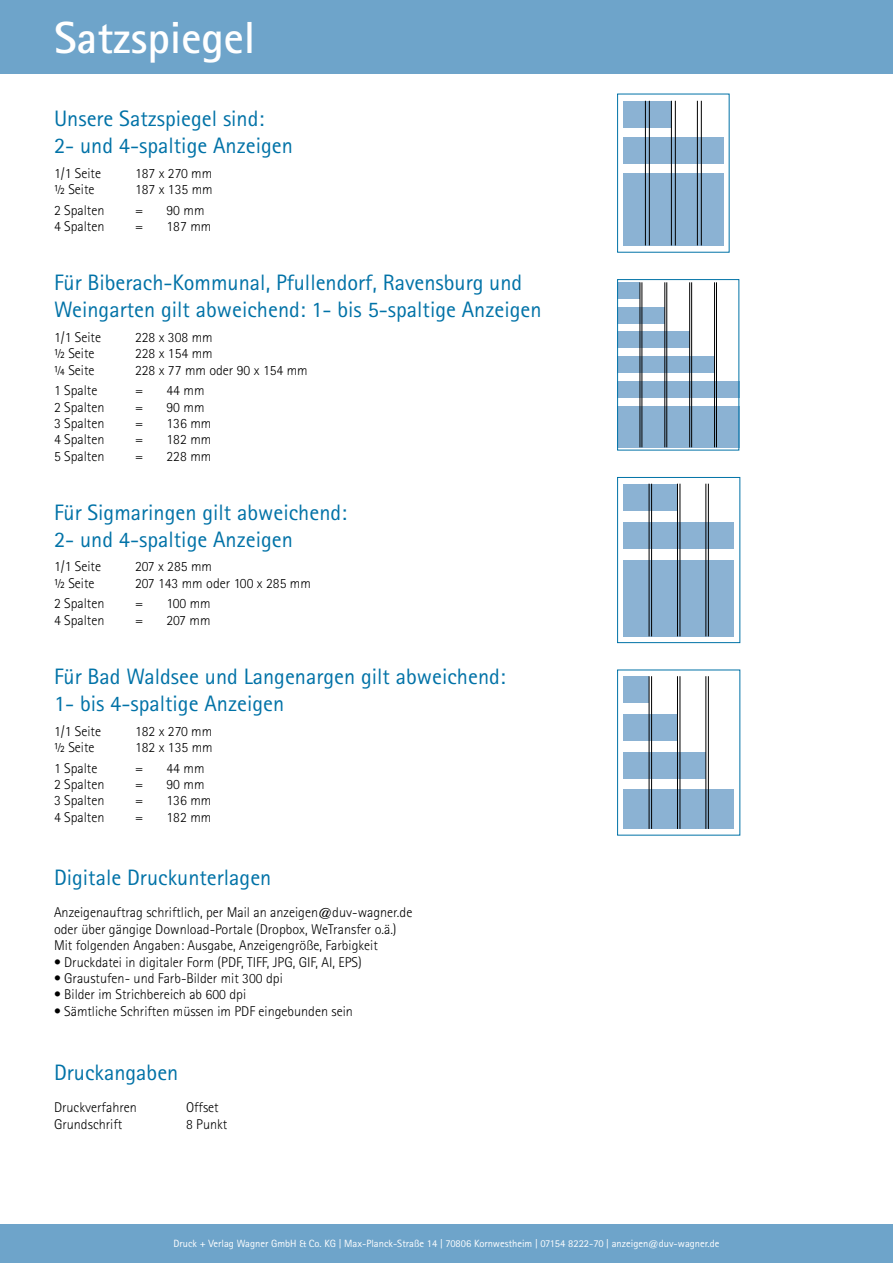
<style>
.page{position:relative;width:893px;height:1263px;background:#fff}
.page>*{position:absolute;margin:0;border:0;box-sizing:border-box;transform-origin:0 0}
.t1{font:700 45px "Rotis Sans Serif Std";color:#fff}
.t2{font:22.35px/26.8px "Rotis Sans Serif Std";color:#0072a7}
.t3{font:300 14.1px/16.4px "Rotis Sans Serif Std";color:#000}
.t4{font:10.5px "Rotis Sans Serif Std";color:#fff}
</style>
<div class="page">
<div style="left:623px;top:101px;width:48px;height:27px;background:#8bb2d3"></div>
<div style="left:623px;top:137px;width:100px;height:27px;background:#8bb2d3"></div>
<div style="left:623px;top:173px;width:100px;height:72px;background:#8bb2d3"></div>
<hr style="left:645px;top:101px;width:1px;height:144px;background:#000">
<hr style="left:671px;top:101px;width:1px;height:144px;background:#000">
<hr style="left:697px;top:101px;width:1px;height:144px;background:#000">
<hr style="left:649px;top:101px;width:1px;height:144px;background:#000">
<hr style="left:675px;top:101px;width:1px;height:144px;background:#000">
<hr style="left:701px;top:101px;width:1px;height:144px;background:#000">
<div style="left:623px;top:484px;width:54px;height:26px;background:#8bb2d3"></div>
<div style="left:623px;top:522px;width:111px;height:26px;background:#8bb2d3"></div>
<div style="left:623px;top:560px;width:111px;height:76px;background:#8bb2d3"></div>
<hr style="left:649px;top:484px;width:1px;height:152px;background:#000">
<hr style="left:677px;top:484px;width:1px;height:152px;background:#000">
<hr style="left:706px;top:484px;width:1px;height:152px;background:#000">
<hr style="left:651px;top:484px;width:1px;height:152px;background:#000">
<hr style="left:680px;top:484px;width:1px;height:152px;background:#000">
<hr style="left:708px;top:484px;width:1px;height:152px;background:#000">
<div style="left:617px;top:477px;width:123px;height:166px;border:1px solid #0072a7"></div>
<div style="left:623px;top:789px;width:111px;height:40px;background:#8bb2d3"></div>
<div style="left:623px;top:752px;width:83px;height:26px;background:#8bb2d3"></div>
<div style="left:623px;top:676px;width:26px;height:27px;background:#8bb2d3"></div>
<div style="left:623px;top:714px;width:54px;height:27px;background:#8bb2d3"></div>
<hr style="left:649px;top:676px;width:1px;height:153px;background:#000">
<hr style="left:677px;top:676px;width:1px;height:153px;background:#000">
<hr style="left:706px;top:676px;width:1px;height:153px;background:#000">
<hr style="left:651px;top:676px;width:1px;height:153px;background:#000">
<hr style="left:680px;top:676px;width:1px;height:153px;background:#000">
<hr style="left:708px;top:676px;width:1px;height:153px;background:#000">
<div style="left:617px;top:282px;width:23px;height:16px;background:#8bb2d3"></div>
<div style="left:617px;top:307px;width:48px;height:16px;background:#8bb2d3"></div>
<div style="left:617px;top:332px;width:73px;height:16px;background:#8bb2d3"></div>
<div style="left:617px;top:357px;width:97px;height:16px;background:#8bb2d3"></div>
<div style="left:617px;top:381px;width:122px;height:16px;background:#8bb2d3"></div>
<div style="left:617px;top:406px;width:122px;height:41px;background:#8bb2d3"></div>
<hr style="left:640px;top:282px;width:1px;height:165px;background:#000">
<hr style="left:665px;top:282px;width:1px;height:165px;background:#000">
<hr style="left:689px;top:282px;width:1px;height:165px;background:#000">
<hr style="left:714px;top:282px;width:1px;height:165px;background:#000">
<hr style="left:642px;top:282px;width:1px;height:165px;background:#000">
<hr style="left:666px;top:282px;width:1px;height:165px;background:#000">
<hr style="left:691px;top:282px;width:1px;height:165px;background:#000">
<hr style="left:716px;top:282px;width:1px;height:165px;background:#000">
<div style="left:617px;top:279px;width:122px;height:172px;border:1px solid #0072a7"></div>
<div style="left:0;top:0;width:893px;height:73px;background:#6ea4ca"></div>
<div style="left:0;top:1224px;width:893px;height:39px;background:#6ea4ca"></div>
<h1 class="t1" style="left:54px;top:9px;width:203px">Satzspiegel</h1>
<h2 class="t2" style="left:54px;top:105px;width:240px">Unsere Satzspiegel sind:<br>2- und 4-spaltige Anzeigen</h2>
<p class="t3" style="left:54px;top:165px;width:49px">1/1 Seite</p>
<p class="t3" style="left:135px;top:165px;width:79px">187 x 270 mm</p>
<p class="t3" style="left:54px;top:181px;width:42px">½ Seite</p>
<p class="t3" style="left:135px;top:181px;width:79px">187 x 135 mm</p>
<p class="t3" style="left:54px;top:202px;width:52px">2 Spalten</p>
<p class="t3" style="left:135px;top:202px;width:10px">=</p>
<p class="t3" style="left:167px;top:202px;width:39px">90 mm</p>
<p class="t3" style="left:54px;top:218px;width:52px">4 Spalten</p>
<p class="t3" style="left:135px;top:218px;width:10px">=</p>
<p class="t3" style="left:167px;top:218px;width:46px">187 mm</p>
<h2 class="t2" style="left:54px;top:269px;width:489px">Für Biberach-Kommunal, Pfullendorf, Ravensburg und<br>Weingarten gilt abweichend: 1- bis 5-spaltige Anzeigen</h2>
<p class="t3" style="left:54px;top:329px;width:49px">1/1 Seite</p>
<p class="t3" style="left:135px;top:329px;width:79px">228 x 308 mm</p>
<p class="t3" style="left:54px;top:345px;width:42px">½ Seite</p>
<p class="t3" style="left:135px;top:345px;width:79px">228 x 154 mm</p>
<p class="t3" style="left:54px;top:362px;width:42px">¼ Seite</p>
<p class="t3" style="left:135px;top:362px;width:174px">228 x 77 mm oder 90 x 154 mm</p>
<p class="t3" style="left:54px;top:382px;width:45px">1 Spalte</p>
<p class="t3" style="left:135px;top:382px;width:10px">=</p>
<p class="t3" style="left:167px;top:382px;width:39px">44 mm</p>
<p class="t3" style="left:54px;top:399px;width:52px">2 Spalten</p>
<p class="t3" style="left:135px;top:399px;width:10px">=</p>
<p class="t3" style="left:167px;top:399px;width:39px">90 mm</p>
<p class="t3" style="left:54px;top:415px;width:52px">3 Spalten</p>
<p class="t3" style="left:135px;top:415px;width:10px">=</p>
<p class="t3" style="left:167px;top:415px;width:46px">136 mm</p>
<p class="t3" style="left:54px;top:431px;width:52px">4 Spalten</p>
<p class="t3" style="left:135px;top:431px;width:10px">=</p>
<p class="t3" style="left:167px;top:431px;width:46px">182 mm</p>
<p class="t3" style="left:54px;top:448px;width:52px">5 Spalten</p>
<p class="t3" style="left:135px;top:448px;width:10px">=</p>
<p class="t3" style="left:167px;top:448px;width:46px">228 mm</p>
<h2 class="t2" style="left:54px;top:499px;width:295px">Für Sigmaringen gilt abweichend:<br>2- und 4-spaltige Anzeigen</h2>
<p class="t3" style="left:54px;top:558px;width:49px">1/1 Seite</p>
<p class="t3" style="left:135px;top:558px;width:78px">207 x 285 mm</p>
<p class="t3" style="left:54px;top:575px;width:42px">½ Seite</p>
<p class="t3" style="left:135px;top:575px;width:177px">207 143 mm oder 100 x 285 mm</p>
<p class="t3" style="left:54px;top:595px;width:52px">2 Spalten</p>
<p class="t3" style="left:135px;top:595px;width:10px">=</p>
<p class="t3" style="left:167px;top:595px;width:46px">100 mm</p>
<p class="t3" style="left:54px;top:612px;width:52px">4 Spalten</p>
<p class="t3" style="left:135px;top:612px;width:10px">=</p>
<p class="t3" style="left:167px;top:612px;width:45px">207 mm</p>
<h2 class="t2" style="left:54px;top:663px;width:453px">Für Bad Waldsee und Langenargen gilt abweichend:<br>1- bis 4-spaltige Anzeigen</h2>
<p class="t3" style="left:54px;top:723px;width:49px">1/1 Seite</p>
<p class="t3" style="left:135px;top:723px;width:79px">182 x 270 mm</p>
<p class="t3" style="left:54px;top:739px;width:42px">½ Seite</p>
<p class="t3" style="left:135px;top:739px;width:79px">182 x 135 mm</p>
<p class="t3" style="left:54px;top:760px;width:45px">1 Spalte</p>
<p class="t3" style="left:135px;top:760px;width:10px">=</p>
<p class="t3" style="left:167px;top:760px;width:39px">44 mm</p>
<p class="t3" style="left:54px;top:776px;width:52px">2 Spalten</p>
<p class="t3" style="left:135px;top:776px;width:10px">=</p>
<p class="t3" style="left:167px;top:776px;width:39px">90 mm</p>
<p class="t3" style="left:54px;top:792px;width:52px">3 Spalten</p>
<p class="t3" style="left:135px;top:792px;width:10px">=</p>
<p class="t3" style="left:167px;top:792px;width:46px">136 mm</p>
<p class="t3" style="left:54px;top:809px;width:52px">4 Spalten</p>
<p class="t3" style="left:135px;top:809px;width:10px">=</p>
<p class="t3" style="left:167px;top:809px;width:46px">182 mm</p>
<h2 class="t2" style="left:54px;top:863px;width:219px">Digitale Druckunterlagen</h2>
<p class="t3" style="left:54px;top:904px;width:360px">Anzeigenauftrag schriftlich, per Mail an anzeigen@duv-wagner.de oder über gängige Download-Portale (Dropbox, WeTransfer o.ä.)<br>Mit folgenden Angaben: Ausgabe, Anzeigengröße, Farbigkeit</p>
<p class="t3" style="left:54px;top:953px;width:309px">• Druckdatei in digitaler Form (PDF, TIFF, JPG, GIF, AI, EPS)</p>
<p class="t3" style="left:54px;top:970px;width:230px">• Graustufen- und Farb-Bilder mit 300 dpi</p>
<p class="t3" style="left:54px;top:986px;width:194px">• Bilder im Strichbereich ab 600 dpi</p>
<p class="t3" style="left:54px;top:1003px;width:300px">• Sämtliche Schriften müssen im PDF eingebunden sein</p>
<h2 class="t2" style="left:54px;top:1058px;width:126px">Druckangaben</h2>
<p class="t3" style="left:54px;top:1099px;width:84px">Druckverfahren</p>
<p class="t3" style="left:186px;top:1099px;width:34px">Offset</p>
<p class="t3" style="left:54px;top:1116px;width:70px">Grundschrift</p>
<p class="t3" style="left:186px;top:1116px;width:43px">8 Punkt</p>
<p class="t4" style="left:174px;top:1237px;width:547px">Druck + Verlag Wagner GmbH &amp; Co. KG | Max-Planck-Straße 14 | 70806 Kornwestheim | 07154 8222-70 | anzeigen@duv-wagner.de</p>
</div>
